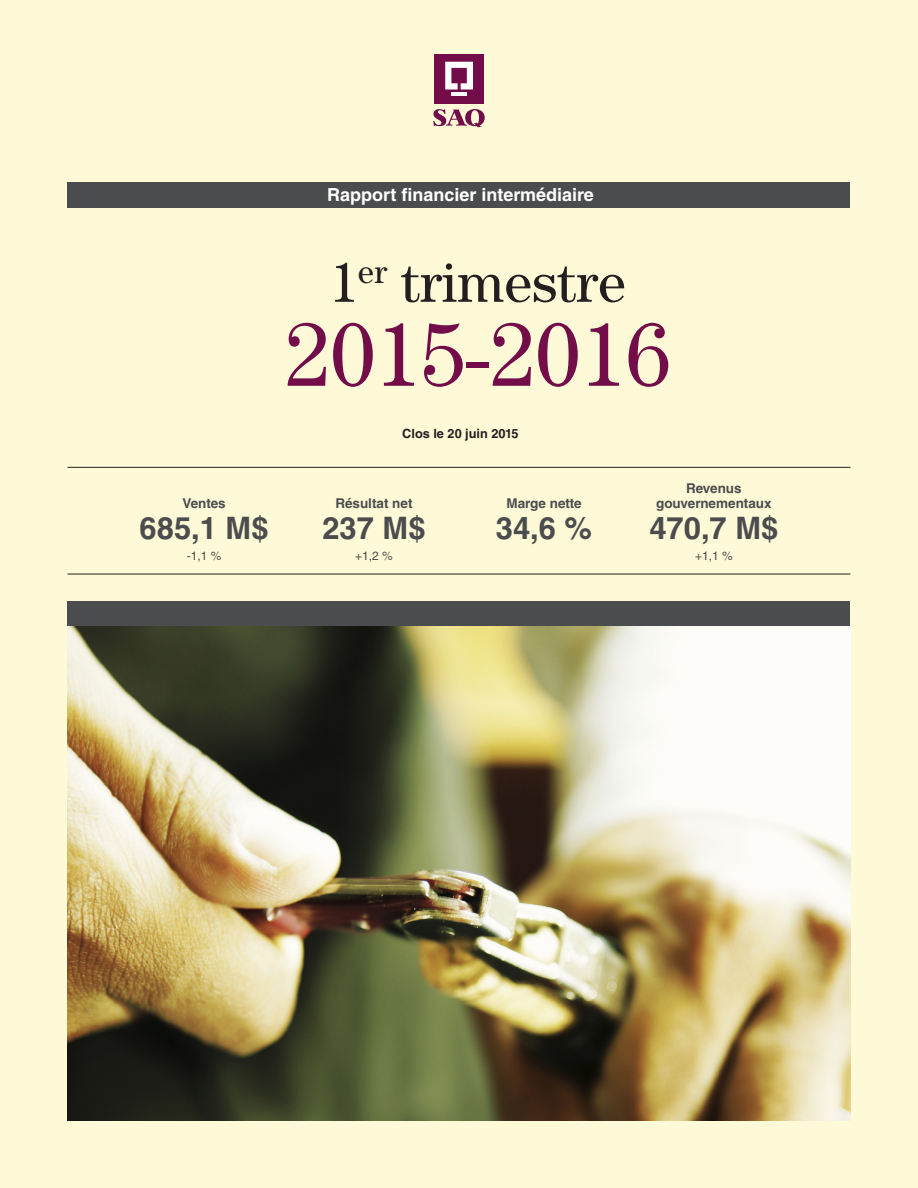
<style>
.page{position:relative;width:918px;height:1188px;background:#fef9d7}
.page>*{position:absolute;margin:0;border:0;box-sizing:border-box;transform-origin:0 0}
.t1{font:90px "Century Std";color:#730d49}
.t2{font:56.25px "Century Std";color:#231f20}
.t3{font:700 30.9px "Helvetica LT Std";color:#4b4c4d}
.t4{font:700 18px "Helvetica LT Std";color:#fff}
.t5{font:700 13.5px/14.9px "Helvetica LT Std";color:#4b4c4d;text-align:center}
.t6{font:700 12.75px "Helvetica LT Std";color:#231f20}
.t7{font:12px "Helvetica LT Std";color:#4b4c4d}
</style>
<div class="page">
<div style="left:434px;top:54px;width:50px;height:49px;background:#730d49"></div>
<svg style="left:433px;top:109px;width:52px;height:18px"></svg>
<hr style="left:451px;top:93px;width:16px;height:3px;background:#fff">
<svg style="left:445px;top:62px;width:28px;height:27px"></svg>
<hr style="left:68px;top:467px;width:782px;height:1px;background:#231f20">
<hr style="left:68px;top:574px;width:782px;height:1px;background:#231f20">
<div style="left:68px;top:182px;width:782px;height:25px;background:#4b4c4d"></div>
<div style="left:68px;top:601px;width:782px;height:25px;background:#4b4c4d"></div>
<img style="left:68px;top:626px;width:782px;height:494px">
<h3 class="t4" style="left:327px;top:184px;width:268px">Rapport financier intermédiaire</h3>
<p class="t5" style="left:182px;top:495px;width:45px">Ventes</p>
<h3 class="t3" style="left:140px;top:509px;width:130px">685,1 M$</h3>
<p class="t7" style="left:187px;top:548px;width:36px">-1,1 %</p>
<h2 class="t2" style="left:330px;top:250px;width:298px">1<sup>er</sup> trimestre</h2>
<h1 class="t1" style="left:285px;top:302px;width:387px">2015-2016</h1>
<p class="t6" style="left:402px;top:426px;width:118px">Clos le 20 juin 2015</p>
<p class="t5" style="left:336px;top:495px;width:78px">Résultat net</p>
<h3 class="t3" style="left:322px;top:509px;width:105px">237 M$</h3>
<p class="t7" style="left:355px;top:548px;width:39px">+1,2 %</p>
<p class="t5" style="left:506px;top:495px;width:77px">Marge nette</p>
<h3 class="t3" style="left:496px;top:509px;width:98px">34,6 %</h3>
<p class="t5" style="left:656px;top:480px;width:117px">Revenus gouvernementaux</p>
<h3 class="t3" style="left:649px;top:509px;width:130px">470,7 M$</h3>
<p class="t7" style="left:695px;top:548px;width:39px">+1,1 %</p>
</div>
